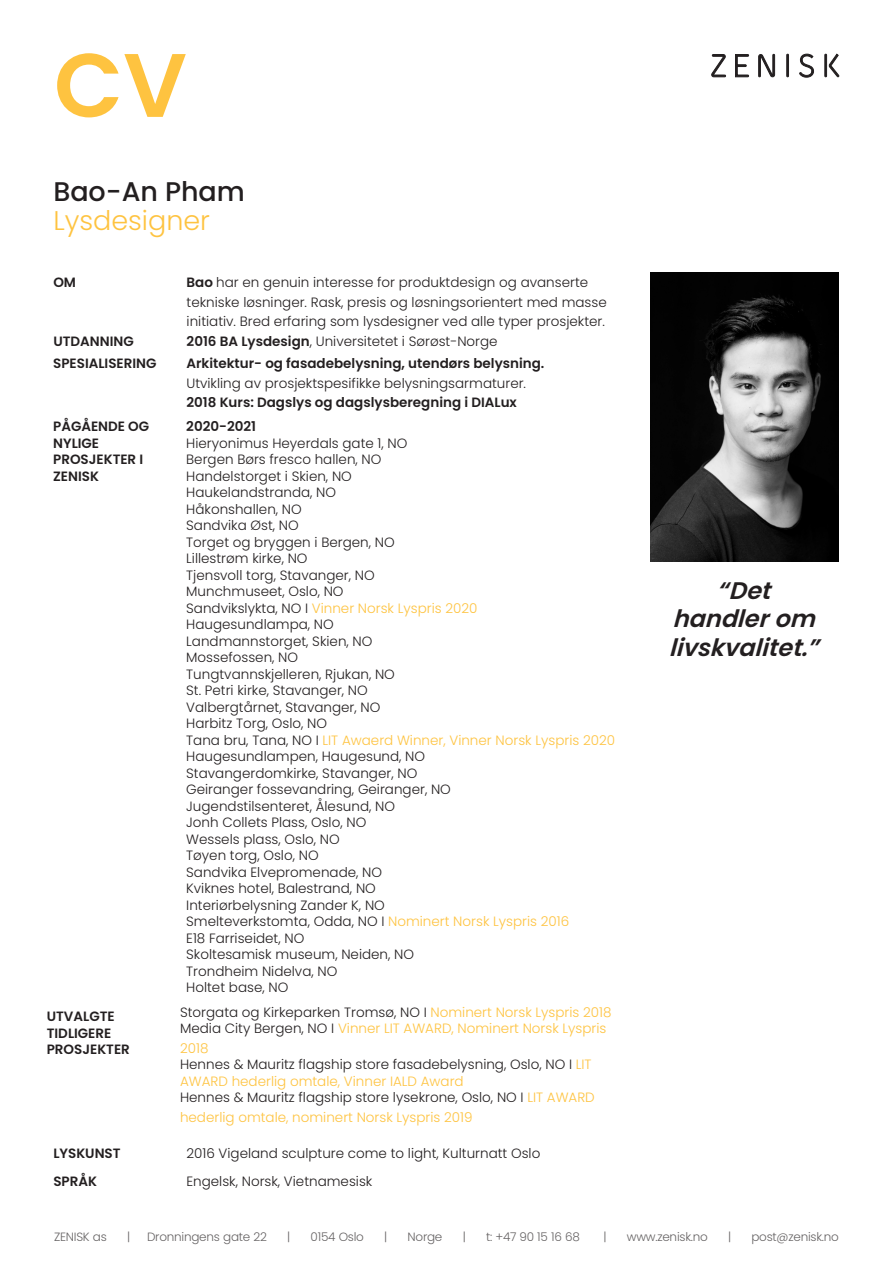
<style>
.page{position:relative;width:893px;height:1263px;background:#fff}
.page>*{position:absolute;margin:0;border:0;box-sizing:border-box;transform-origin:0 0}
.t1{font:600 90px "Poppins";color:#fec340}
.t2{font:300 27px "Poppins";color:#fec340}
.t3{font:500 27px "Poppins";color:#231f20}
.TEXT_-_quote_or_text{font:italic 600 24px/28.5px "Poppins";color:#231f20;text-align:center}
.TEXT_-_normal{font:300 13.5px/19.5px "Poppins";color:#231f20}
.TEXT_-_normal-2{font:300 13.5px/19.5px "Poppins";color:#fec340}
.Paragraph_Style_1{font:300 13.5px/19.5px "Poppins";color:#231f20}
.TEXT_-_small_section{font:600 13.5px/16.5px "Poppins";color:#231f20}
.Paragraph_Style_1-2{font:600 13.5px "Poppins";color:#231f20}
.TEXT_-_normal-3{font:600 13.5px "Poppins";color:#231f20}
.t4{font:300 12px "Poppins";letter-spacing:-.02em;color:#231f20}
.s1{font-weight:600}
.s2{color:#231f20}
.s3{color:#fec340}
</style>
<div class="page">
<svg style="left:711px;top:54px;width:15px;height:23px"></svg>
<svg style="left:799px;top:54px;width:15px;height:23px"></svg>
<div style="left:787px;top:54px;width:2px;height:23px;border:1px solid #231f20"></div>
<svg style="left:758px;top:54px;width:17px;height:23px"></svg>
<svg style="left:735px;top:54px;width:14px;height:23px"></svg>
<div style="left:825px;top:54px;width:2px;height:23px;border:1px solid #231f20"></div>
<svg style="left:829px;top:54px;width:10px;height:23px"></svg>
<img style="left:651px;top:273px;width:188px;height:288px">
<h1 class="t1" style="left:54px;top:33px;width:135px">CV</h1>
<p class="t3" style="left:53px;top:176px;width:193px">Bao-An Pham</p>
<p class="t2" style="left:53px;top:205px;width:158px">Lysdesigner</p>
<p class="Paragraph_Style_1-2" style="left:53px;top:275px;width:24px">OM</p>
<p class="TEXT_-_normal" style="left:187px;top:273px;width:422px"><span class="s1">Bao</span> har en genuin interesse for produktdesign og avanserte tekniske løsninger. Rask, presis og løsningsorientert med masse initiativ. Bred erfaring som lysdesigner ved alle typer prosjekter.</p>
<p class="TEXT_-_small_section" style="left:53px;top:333px;width:82px">UTDANNING</p>
<p class="TEXT_-_normal" style="left:187px;top:332px;width:313px"><span class="s1">2016 BA Lysdesign</span>, Universitetet i Sørøst-Norge</p>
<p class="TEXT_-_small_section" style="left:53px;top:355px;width:105px">SPESIALISERING</p>
<p class="Paragraph_Style_1" style="left:186px;top:354px;width:360px"><span class="s1">Arkitektur- og fasadebelysning, utendørs belysning.<br></span>Utvikling av prosjektspesifikke belysningsarmaturer.</p>
<p class="Paragraph_Style_1-2" style="left:186px;top:395px;width:332px">2018 Kurs: Dagslys og dagslysberegning i DIALux</p>
<p class="TEXT_-_small_section" style="left:53px;top:418px;width:98px">PÅGÅENDE OG<br>NYLIGE</p>
<p class="TEXT_-_small_section" style="left:53px;top:451px;width:92px">PROSJEKTER I<br>ZENISK</p>
<p class="TEXT_-_normal-3" style="left:186px;top:419px;width:71px">2020-2021</p>
<p class="TEXT_-_normal" style="left:186px;top:433px;width:223px">Hieryonimus Heyerdals gate 1, NO</p>
<p class="TEXT_-_normal" style="left:186px;top:450px;width:197px">Bergen Børs fresco hallen, NO</p>
<p class="TEXT_-_normal" style="left:186px;top:466px;width:167px">Handelstorget i Skien, NO</p>
<p class="TEXT_-_normal" style="left:186px;top:483px;width:151px">Haukelandstranda, NO</p>
<p class="TEXT_-_normal" style="left:186px;top:499px;width:117px">Håkonshallen, NO</p>
<p class="TEXT_-_normal" style="left:186px;top:516px;width:114px">Sandvika Øst, NO</p>
<p class="TEXT_-_normal" style="left:186px;top:532px;width:210px">Torget og bryggen i Bergen, NO</p>
<p class="TEXT_-_normal" style="left:186px;top:549px;width:123px">Lillestrøm kirke, NO</p>
<p class="TEXT_-_normal" style="left:186px;top:565px;width:190px">Tjensvoll torg, Stavanger, NO</p>
<p class="TEXT_-_normal" style="left:186px;top:582px;width:159px">Munchmuseet, Oslo, NO</p>
<p class="TEXT_-_normal-2" style="left:186px;top:598px;width:293px"><span class="s2">Sandvikslykta, NO I</span> Vinner Norsk Lyspris 2020</p>
<p class="TEXT_-_normal" style="left:186px;top:615px;width:149px">Haugesundlampa, NO</p>
<p class="TEXT_-_normal" style="left:186px;top:631px;width:188px">Landmannstorget, Skien, NO</p>
<p class="TEXT_-_normal" style="left:186px;top:648px;width:113px">Mossefossen, NO</p>
<p class="TEXT_-_normal" style="left:186px;top:664px;width:210px">Tungtvannskjelleren, Rjukan, NO</p>
<p class="TEXT_-_normal" style="left:186px;top:681px;width:183px">St. Petri kirke, Stavanger, NO</p>
<p class="TEXT_-_normal" style="left:186px;top:697px;width:196px">Valbergtårnet, Stavanger, NO</p>
<p class="TEXT_-_normal" style="left:186px;top:714px;width:142px">Harbitz Torg, Oslo, NO</p>
<p class="TEXT_-_normal-2" style="left:186px;top:730px;width:430px"><span class="s2">Tana bru, Tana, NO I</span> LIT Awaerd Winner, Vinner Norsk Lyspris 2020</p>
<p class="TEXT_-_normal" style="left:186px;top:747px;width:240px">Haugesundlampen, Haugesund, NO</p>
<p class="TEXT_-_normal" style="left:186px;top:763px;width:233px">Stavangerdomkirke, Stavanger, NO</p>
<p class="TEXT_-_normal" style="left:186px;top:780px;width:266px">Geiranger fossevandring, Geiranger, NO</p>
<p class="TEXT_-_normal" style="left:186px;top:796px;width:210px">Jugendstilsenteret, Ålesund, NO</p>
<p class="TEXT_-_normal" style="left:186px;top:813px;width:182px">Jonh Collets Plass, Oslo, NO</p>
<p class="TEXT_-_normal" style="left:186px;top:829px;width:155px">Wessels plass, Oslo, NO</p>
<p class="TEXT_-_normal" style="left:186px;top:846px;width:134px">Tøyen torg, Oslo, NO</p>
<p class="TEXT_-_normal" style="left:186px;top:862px;width:197px">Sandvika Elvepromenade, NO</p>
<p class="TEXT_-_normal" style="left:186px;top:879px;width:191px">Kviknes hotel, Balestrand, NO</p>
<p class="TEXT_-_normal" style="left:186px;top:895px;width:200px">Interiørbelysning Zander K, NO</p>
<p class="TEXT_-_normal" style="left:186px;top:912px;width:384px">Smelteverkstomta, Odda, NO I <span class="s3">Nominert Norsk Lyspris 2016</span></p>
<p class="TEXT_-_normal" style="left:186px;top:928px;width:120px">E18 Farriseidet, NO</p>
<p class="TEXT_-_normal" style="left:186px;top:945px;width:229px">Skoltesamisk museum, Neiden, NO</p>
<p class="TEXT_-_normal" style="left:186px;top:961px;width:153px">Trondheim Nidelva, NO</p>
<p class="TEXT_-_normal" style="left:186px;top:978px;width:104px">Holtet base, NO</p>
<p class="TEXT_-_small_section" style="left:47px;top:1008px;width:69px">UTVALGTE</p>
<p class="TEXT_-_small_section" style="left:47px;top:1025px;width:85px">TIDLIGERE<br>PROSJEKTER</p>
<p class="TEXT_-_normal" style="left:180px;top:1002px;width:433px">Storgata og Kirkeparken Tromsø, NO I <span class="s3">Nominert Norsk Lyspris 2018</span></p>
<p class="TEXT_-_normal-2" style="left:180px;top:1019px;width:428px"><span class="s2">Media City Bergen, NO I</span> Vinner LIT AWARD, Nominert Norsk Lyspris<br>2018</p>
<p class="TEXT_-_normal" style="left:180px;top:1056px;width:413px;line-height:16.5px">Hennes &amp; Mauritz flagship store fasadebelysning, Oslo, NO I <span class="s3">LIT<br>AWARD hederlig omtale, Vinner IALD Award</span></p>
<p class="TEXT_-_normal-2" style="left:180px;top:1088px;width:416px"><span class="s2">Hennes &amp; Mauritz flagship store lysekrone, Oslo, NO I</span> LIT AWARD hederlig omtale, nominert Norsk Lyspris 2019</p>
<p class="TEXT_-_small_section" style="left:53px;top:1145px;width:69px">LYSKUNST</p>
<p class="Paragraph_Style_1" style="left:186px;top:1143px;width:355px">2016 Vigeland sculpture come to light, Kulturnatt Oslo</p>
<p class="Paragraph_Style_1-2" style="left:53px;top:1174px;width:45px">SPRÅK</p>
<p class="TEXT_-_normal" style="left:186px;top:1172px;width:187px">Engelsk, Norsk, Vietnamesisk</p>
<p class="TEXT_-_quote_or_text" style="left:670px;top:576px;width:151px">“Det handler om livskvalitet.”</p>
<p class="t4" style="left:54px;top:1230px;width:54px">ZENISK as</p>
<p class="t4" style="left:127px;top:1230px;width:5px">|</p>
<p class="t4" style="left:147px;top:1230px;width:121px">Dronningens gate 22</p>
<p class="t4" style="left:287px;top:1230px;width:5px">|</p>
<p class="t4" style="left:311px;top:1230px;width:55px">0154 Oslo</p>
<p class="t4" style="left:384px;top:1230px;width:5px">|</p>
<p class="t4" style="left:408px;top:1230px;width:36px">Norge</p>
<p class="t4" style="left:463px;top:1230px;width:5px">|</p>
<p class="t4" style="left:486px;top:1230px;width:95px">t: +47 90 15 16 68</p>
<p class="t4" style="left:603px;top:1230px;width:5px">|</p>
<p class="t4" style="left:627px;top:1230px;width:83px">www.zenisk.no</p>
<p class="t4" style="left:728px;top:1230px;width:5px">|</p>
<p class="t4" style="left:751px;top:1230px;width:89px">post@zenisk.no</p>
</div>
